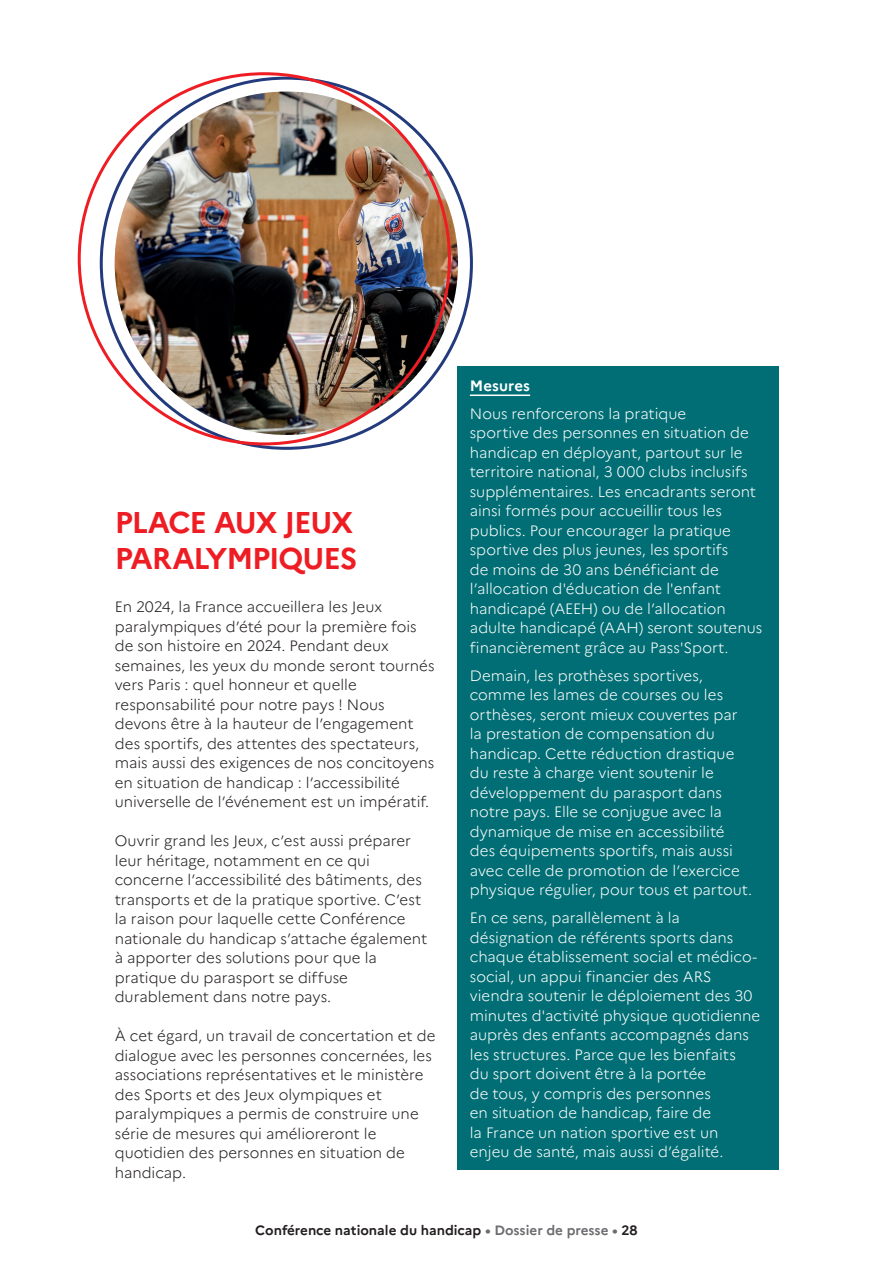
<style>
.page{position:relative;width:893px;height:1263px;background:#fff}
.page>*{position:absolute;margin:0;border:0;box-sizing:border-box;transform-origin:0 0}
.t1{font:700 30px/36px "Marianne";letter-spacing:-.04em;color:#ee1d23}
.t2{font:300 15px/19.5px "Marianne";color:#fff}
.t3{font:300 15px/19.5px "Marianne";color:#231f20}
.t4{font:700 15px "Marianne";letter-spacing:.005em;color:#fff}
.t5{font:700 13.5px "Marianne";color:#231f20}
.s1{color:#6c6d70}
</style>
<div class="page">
<div style="left:457px;top:367px;width:321px;height:803px;background:#006e74"></div>
<hr style="left:470px;top:394px;width:60px;height:2px;background:#fff">
<img style="left:115px;top:92px;width:343px;height:343px;border-radius:172px">
<h1 class="t1" style="left:115px;top:502px;width:244px">PLACE AUX JEUX<br>PARALYMPIQUES</h1>
<p class="t3" style="left:115px;top:596px;width:321px">En 2024, la France accueillera les Jeux paralympiques d’été pour la première fois de son histoire en 2024. Pendant deux semaines, les yeux du monde seront tournés vers Paris : quel honneur et quelle responsabilité pour notre pays ! Nous devons être à la hauteur de l’engagement des sportifs, des attentes des spectateurs, mais aussi des exigences de nos concitoyens en situation de handicap : l’accessibilité universelle de l’événement est un impératif.</p>
<p class="t3" style="left:115px;top:830px;width:314px">Ouvrir grand les Jeux, c’est aussi préparer leur héritage, notamment en ce qui concerne l’accessibilité des bâtiments, des transports et de la pratique sportive. C’est la raison pour laquelle cette Conférence nationale du handicap s’attache également à apporter des solutions pour que la pratique du parasport se diffuse durablement dans notre pays.</p>
<p class="t3" style="left:115px;top:1025px;width:322px">À cet égard, un travail de concertation et de dialogue avec les personnes concernées, les associations représentatives et le ministère des Sports et des Jeux olympiques et paralympiques a permis de construire une série de mesures qui amélioreront le quotidien des personnes en situation de handicap.</p>
<p class="t4" style="left:470px;top:374px;width:62px">Mesures</p>
<p class="t2" style="left:470px;top:402px;width:294px">Nous renforcerons la pratique<br>sportive des personnes en situation de handicap en déployant, partout sur le territoire national, 3 000 clubs inclusifs supplémentaires. Les encadrants seront ainsi formés pour accueillir tous les publics. Pour encourager la pratique sportive des plus jeunes, les sportifs<br>de moins de 30 ans bénéficiant de l’allocation d'éducation de l'enfant handicapé (AEEH) ou de l’allocation adulte handicapé (AAH) seront soutenus financièrement grâce au Pass'Sport.</p>
<p class="t2" style="left:470px;top:664px;width:284px">Demain, les prothèses sportives, comme les lames de courses ou les orthèses, seront mieux couvertes par la prestation de compensation du handicap. Cette réduction drastique du reste à charge vient soutenir le développement du parasport dans notre pays. Elle se conjugue avec la dynamique de mise en accessibilité des équipements sportifs, mais aussi avec celle de promotion de l’exercice physique régulier, pour tous et partout.</p>
<p class="t2" style="left:470px;top:907px;width:292px">En ce sens, parallèlement à la désignation de référents sports dans chaque établissement social et médico&shy;social, un appui financier des ARS viendra soutenir le déploiement des 30 minutes d'activité physique quotidienne auprès des enfants accompagnés dans les structures. Parce que les bienfaits<br>du sport doivent être à la portée<br>de tous, y compris des personnes<br>en situation de handicap, faire de<br>la France un nation sportive est un enjeu de santé, mais aussi d’égalité.</p>
<p class="t5" style="left:255px;top:1220px;width:384px">Conférence nationale du handicap <span class="s1">• Dossier de presse •</span> 28</p>
</div>
